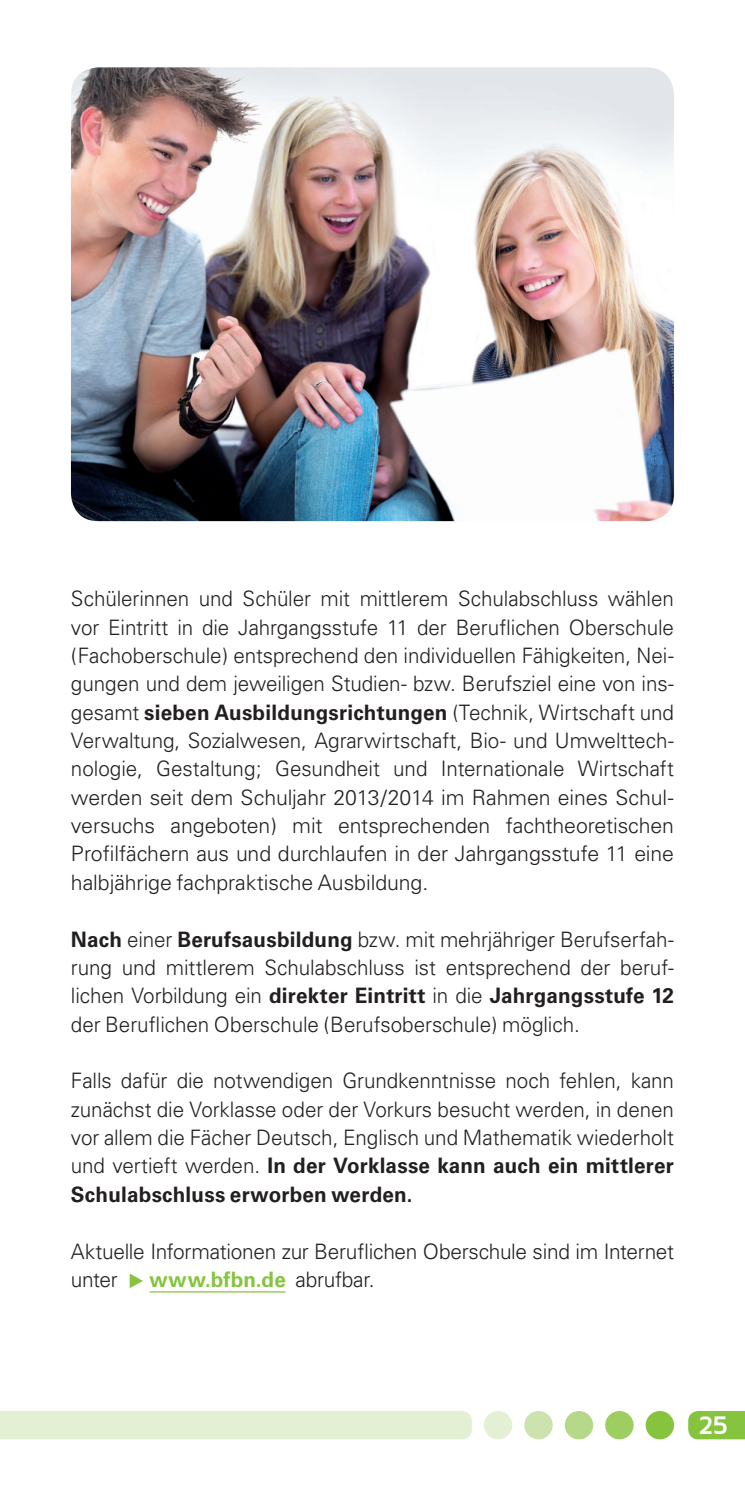
<style>
.page{position:relative;width:745px;height:1489px;background:#fff}
.page>*{position:absolute;margin:0;border:0;box-sizing:border-box;transform-origin:0 0}
.t1{font:700 25px "Sansation";color:#fff}
.t2{font:300 21.25px/28.2px "Univers";letter-spacing:-.005em;color:#231f20}
.t3{font:700 21.25px "Univers";letter-spacing:.01em;color:#86c43f}
.s1{font-weight:700}
.s2{font-weight:300;color:#231f20}
</style>
<div class="page">
<div style="left:688px;top:1411px;width:56px;height:28px;background:#86c43f"></div>
<div style="left:645px;top:1410px;width:28px;height:29px;background:#86c43f;border-radius:50%"></div>
<div style="left:604px;top:1410px;width:29px;height:29px;background:#9ece62;border-radius:50%"></div>
<div style="left:524px;top:1410px;width:28px;height:29px;background:#cde3ae;border-radius:50%"></div>
<div style="left:564px;top:1410px;width:28px;height:29px;background:#b5d889;border-radius:50%"></div>
<div style="left:483px;top:1410px;width:29px;height:29px;background:#e3f0d4;border-radius:50%"></div>
<div style="left:0;top:1411px;width:471px;height:28px;background:#e3f0d4"></div>
<hr style="left:149px;top:1291px;width:136px;height:1px;background:#86c43f">
<img style="left:71px;top:67px;width:602px;height:454px;border-radius:27px">
<p class="t2" style="left:71px;top:586px;width:604px">Schülerinnen und Schüler mit mittlerem Schulabschluss wählen vor Eintritt in die Jahrgangsstufe 11 der Beruflichen Oberschule</p>
<p class="t2" style="left:71px;top:643px;width:604px">(Fachoberschule) entsprechend den individuellen Fähigkeiten, Nei&shy;gungen und dem jeweiligen Studien- bzw. Berufsziel eine von ins-</p>
<p class="t2" style="left:71px;top:728px;width:604px">Verwaltung, Sozialwesen, Agrarwirtschaft, Bio- und Umwelttech-</p>
<p class="t2" style="left:71px;top:785px;width:604px">werden seit dem Schuljahr 2013/2014 im Rahmen eines Schul-</p>
<p class="t2" style="left:71px;top:700px;width:604px">gesamt <span class="s1">sieben Ausbildungsrichtungen</span> (Technik, Wirtschaft und</p>
<p class="t2" style="left:71px;top:756px;width:604px">nologie, Gestaltung; Gesundheit und Internationale Wirtschaft</p>
<p class="t2" style="left:71px;top:813px;width:604px;text-align:justify">versuchs angeboten) mit entsprechenden fachtheoretischen Profil fächern aus und durchlaufen in der Jahrgangsstufe 11 eine halbjährige fachpraktische Ausbildung.</p>
<p class="t2" style="left:71px;top:926px;width:604px"><span class="s1">Nach</span> einer <span class="s1">Berufsausbildung</span> bzw. mit mehrjähriger Berufserfah&shy;rung und mittlerem Schulabschluss ist entsprechend der beruf-</p>
<p class="t2" style="left:71px;top:983px;width:604px">lichen Vorbildung ein <span class="s1">direkter Eintritt</span> in die <span class="s1">Jahrgangsstufe 12 </span>der Beruflichen Oberschule (Berufsoberschule) möglich.</p>
<p class="t2" style="left:71px;top:1068px;width:604px;text-align:justify">Falls dafür die notwendigen Grundkenntnisse noch fehlen, kann zunächst die Vorklasse oder der Vorkurs besucht werden, in denen vor allem die Fächer Deutsch, Englisch und Mathematik wiederholt und vertieft werden. <span class="s1">In der Vorklasse kann auch ein mittlerer Schulabschluss erworben werden.</span></p>
<p class="t2" style="left:71px;top:1238px;width:604px">Aktuelle Informationen zur Beruflichen Oberschule sind im Internet unter</p>
<p class="t3" style="left:149px;top:1271px;width:226px">www.bfbn.de <span class="s2">abrufbar.</span></p>
<p class="t1" style="left:698px;top:1415px;width:30px">25</p>
</div>
